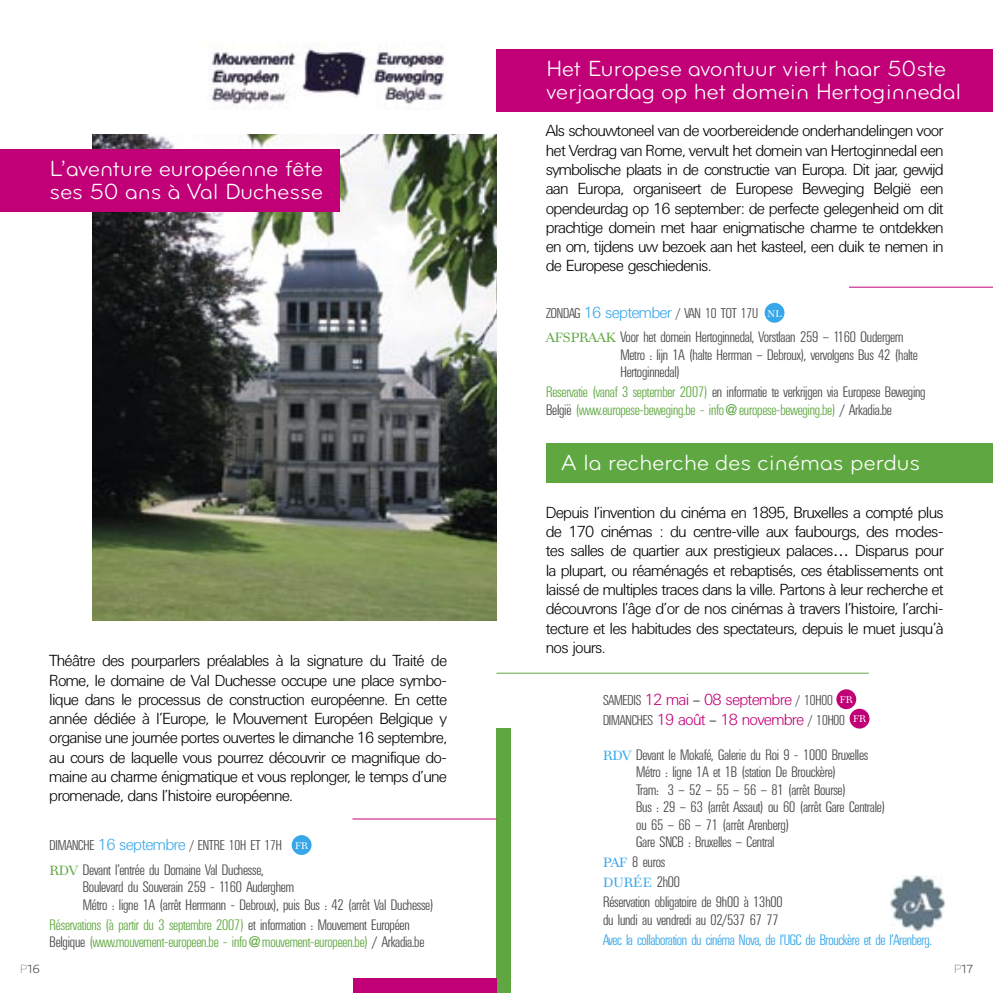
<style>
.page{position:relative;width:993px;height:993px;background:#fff}
.page>*{position:absolute;margin:0;border:0;box-sizing:border-box;transform-origin:0 0}
.t1{font:22.75px/22.8px "Bryant Regular Alt";letter-spacing:-.005em;color:#fff}
.t2{font:15.75px/19.2px "Uni Lig";color:#000;text-align:justify}
.t3{font:15.75px "Uni Lig";color:#c10077}
.t4{font:14.88px/17.5px "Uni Con Lig";color:#484848}
.t5{font:14.88px/17.5px "Uni Con Lig";color:#5fa841}
.t6{font:14.88px "Uni Con Lig";letter-spacing:-.01em;color:#36a7e9}
.t7{font:14px "Uni Con Lig";color:#484848}
.t8{font:13.12px "Modern 880 BT";color:#36a7e9}
.t9{font:12.25px "Bryant Regular Alt";color:#484848}
.t10{font:9.62px "Modern 880 BT";color:#fff}
.s1{font-family:"Uni Lig";font-size:15.75px;color:#36a7e9}
.s2{font-family:"Uni Lig"}
.s3{font-family:"Modern 880 BT";font-size:13.12px;color:#5fa841}
.s4{color:#484848}
.s5{font-family:"Uni Con Lig";font-size:14px;color:#484848}
.s6{font-size:14px;color:#000}
.s7{font-size:14px;color:#484848}
.s8{font-family:"Modern 880 BT";font-size:13.12px;color:#36a7e9}
.s9{font-family:"Uni Con Lig";font-size:14.88px;color:#484848}
.s10{font-family:"Bryant Light Alt"}
</style>
<div class="page">
<img style="left:93px;top:134px;width:403px;height:486px">
<div style="left:496px;top:728px;width:15px;height:264px;background:#5fa841"></div>
<div style="left:849px;top:708px;width:20px;height:20px;background:#c10077;border-radius:50%"></div>
<hr style="left:496px;top:672px;width:372px;height:1px;background:#5fa841">
<div style="left:546px;top:443px;width:446px;height:39px;background:#5fa841"></div>
<div style="left:836px;top:689px;width:20px;height:20px;background:#c10077;border-radius:50%"></div>
<div style="left:0;top:149px;width:339px;height:62px;background:#c10077"></div>
<div style="left:291px;top:834px;width:20px;height:20px;background:#36a7e9;border-radius:50%"></div>
<hr style="left:352px;top:818px;width:144px;height:1px;background:#c10077">
<div style="left:764px;top:303px;width:20px;height:19px;background:#36a7e9;border-radius:50%"></div>
<hr style="left:848px;top:286px;width:144px;height:1px;background:#c10077">
<div style="left:353px;top:977px;width:143px;height:15px;background:#c10077"></div>
<div style="left:496px;top:50px;width:496px;height:62px;background:#c10077"></div>
<img style="left:211px;top:42px;width:234px;height:66px">
<img style="left:890px;top:875px;width:54px;height:55px">
<p class="t1" style="left:50px;top:157px;width:275px">L’aventure européenne fête ses 50 ans à Val Duchesse</p>
<p class="t2" style="left:50px;top:651px;width:398px">Théâtre des pourparlers préalables à la signature du Traité de Rome, le domaine de Val Duchesse occupe une place symbo&shy;lique dans le processus de construction européenne. En cette année dédiée à l’Europe, le Mouvement Européen Belgique y organise une journée portes ouvertes le dimanche 16 septembre, au cours de laquelle vous pourrez découvrir ce magnifique do&shy;maine au charme énigmatique et vous replonger, le temps d’une promenade, dans l’histoire européenne.</p>
<p class="t7" style="left:50px;top:837px;width:234px">DIMANCHE <span class="s1">16 septembre</span> <span class="s2">/</span> ENTRE 10H ET 17H</p>
<p class="t4" style="left:83px;top:860px;width:352px;text-indent:-33px"><span class="s3">RDV</span> Devant l’entrée du Domaine Val Duchesse,<br>Boulevard du Souverain 259 - 1160 Auderghem<br>Métro : ligne 1A (arrêt Herrmann - Debroux), puis Bus : 42 (arrêt Val Duchesse)</p>
<p class="t5" style="left:50px;top:915px;width:376px">Réservations (à partir du 3 septembre 2007) <span class="s4">et information : Mouvement Européen<br>Belgique</span> (www.mouvement-europeen.be - info@mouvement-europeen.be) <span class="s4">/ Arkadia.be</span></p>
<p class="t10" style="left:295px;top:839px;width:14px">FR</p>
<p class="t1" style="left:546px;top:57px;width:416px">Het Europese avontuur viert haar 50ste verjaardag op het domein Hertoginnedal</p>
<p class="t2" style="left:546px;top:121px;width:398px">Als schouwtoneel van de voorbereidende onderhandelingen voor het Verdrag van Rome, vervult het domein van Hertoginnedal een symbolische plaats in de constructie van Europa. Dit jaar, gewijd aan Europa, organiseert de Europese Beweging België een opendeurdag op 16 september: de perfecte gelegenheid om dit prachtige domein met haar enigmatische charme te ontdekken en om, tijdens uw bezoek aan het kasteel, een duik te nemen in de Europese geschiedenis.</p>
<p class="t7" style="left:546px;top:305px;width:213px">ZONDAG <span class="s1">16 september</span> <span class="s2">/</span> VAN 10 TOT 17U</p>
<p class="t4" style="left:620px;top:328px;width:298px;text-indent:-74px"><span class="s3">AFSPRAAK</span> Voor het domein Hertoginnedal, Vorstlaan 259 – 1160 Oudergem<br>Metro : lijn 1A (halte Herrman – Debroux), vervolgens Bus 42 (halte<br>Hertoginnedal)</p>
<p class="t5" style="left:546px;top:383px;width:380px">Reservatie (vanaf 3 september 2007) <span class="s4">en informatie te verkrijgen via Europese Beweging<br>België</span> (www.europese-beweging.be - info@europese-beweging.be) <span class="s4">/ Arkadia.be</span></p>
<p class="t10" style="left:767px;top:307px;width:15px">NL</p>
<p class="t1" style="left:561px;top:450px;width:360px">A la recherche des cinémas perdus</p>
<p class="t2" style="left:546px;top:502px;width:398px">Depuis l’invention du cinéma en 1895, Bruxelles a compté plus de 170 cinémas : du centre-ville aux faubourgs, des modes&shy;tes salles de quartier aux prestigieux palaces… Disparus pour la plupart, ou réaménagés et rebaptisés, ces établissements ont laissé de multiples traces dans la ville. Partons à leur recherche et découvrons l’âge d’or de nos cinémas à travers l’histoire, l’archi&shy;tecture et les habitudes des spectateurs, depuis le muet jusqu’à nos jours.</p>
<p class="t3" style="left:603px;top:691px;width:231px"><span class="s5">SAMEDIS</span> 12 mai <span class="s6">–</span> 08 septembre <span class="s7">/</span> <span class="s5">10H00</span></p>
<p class="t3" style="left:603px;top:710px;width:243px"><span class="s5">DIMANCHES</span> 19 août <span class="s6">–</span> 18 novembre <span class="s7">/</span> <span class="s5">10H00</span></p>
<p class="t4" style="left:636px;top:745px;width:250px;text-indent:-33px"><span class="s8">RDV</span> Devant le Mokafé, Galerie du Roi 9 - 1000 Bruxelles Métro : ligne 1A et 1B (station De Brouckère)<br>Tram: 3 – 52 – 55 – 56 – 81 (arrêt Bourse)<br>Bus : 29 – 63 (arrêt Assaut) ou 60 (arrêt Gare Centrale) ou 65 – 66 – 71 (arrêt Arenberg)<br>Gare SNCB : Bruxelles – Central</p>
<p class="t4" style="left:603px;top:853px;width:63px"><span class="s8">PAF</span> 8 euros</p>
<p class="t8" style="left:603px;top:874px;width:78px">DURÉE <span class="s9">2h00</span></p>
<p class="t4" style="left:603px;top:893px;width:181px">Réservation obligatoire de 9h00 à 13h00 du lundi au vendredi au 02/537 67 77</p>
<p class="t6" style="left:603px;top:931px;width:330px">Avec la collaboration du cinéma Nova, de l’UGC de Brouckère et de l’Arenberg.</p>
<p class="t10" style="left:839px;top:693px;width:14px">FR</p>
<p class="t10" style="left:852px;top:713px;width:14px">FR</p>
<p class="t9" style="left:20px;top:961px;width:22px"><span class="s10">P</span>16</p>
<p class="t9" style="left:953px;top:961px;width:21px"><span class="s10">P</span>17</p>
</div>
